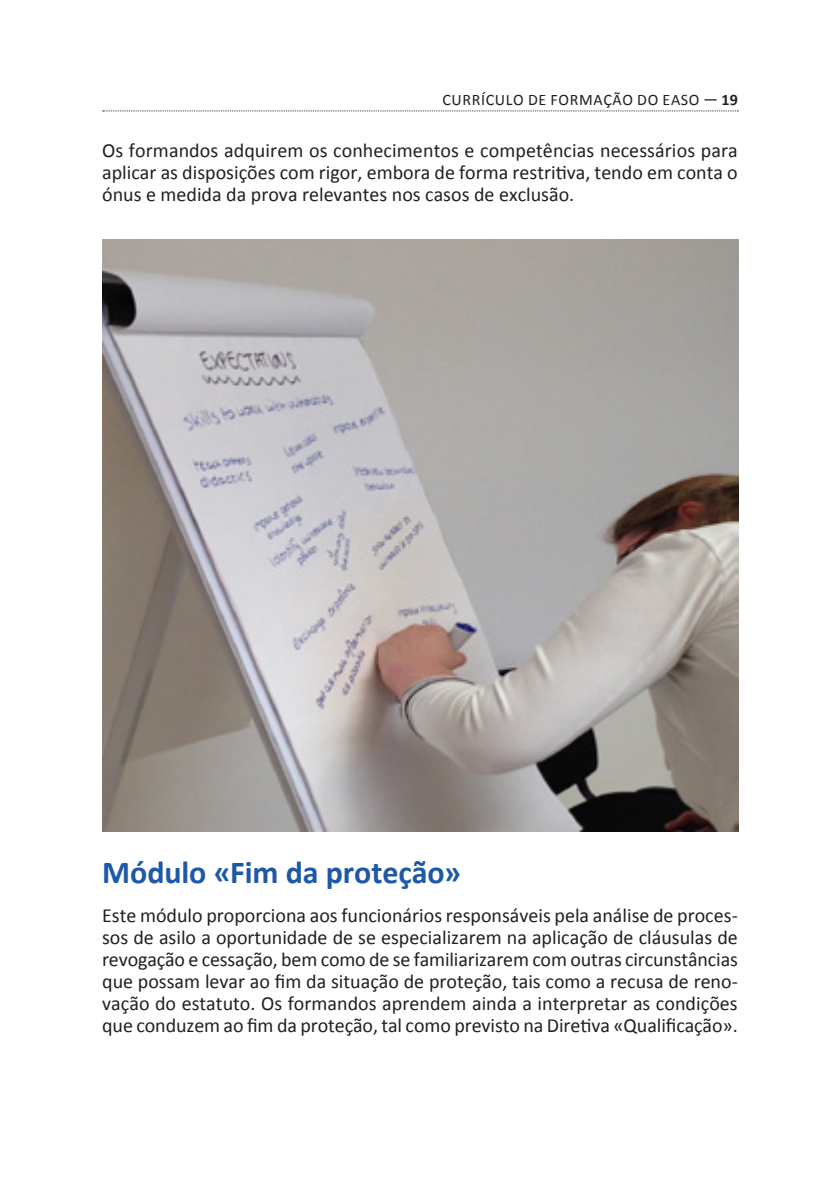
<style>
.page{position:relative;width:840px;height:1191px;background:#fff}
.page>*{position:absolute;margin:0;border:0;box-sizing:border-box;transform-origin:0 0}
.title_2_nn{font:700 32px "Calibri";letter-spacing:-.005em;color:#1e58a7}
.body_first{font:20px/22px "Calibri";color:#231f20;text-align:justify}
.t1{font:16px "Calibri";letter-spacing:.04em;color:#231f20}
.s1{font-weight:700}
</style>
<div class="page">
<svg style="left:102px;top:111px;width:636px;height:1px"></svg>
<img style="left:102px;top:240px;width:635px;height:591px">
<p class="t1" style="left:442px;top:89px;width:54px">Cu rrículo</p>
<p class="t1" style="left:527px;top:89px;width:211px">de Formação do EASO — <span class="s1">19</span></p>
<p class="body_first" style="left:102px;top:139px;width:636px">Os formandos adquirem os conhecimentos e competências necessários para aplicar as disposições com rigor, embora de forma restritiva, tendo em conta o ónus e medida da prova relevantes nos casos de exclusão.</p>
<p class="title_2_nn" style="left:102px;top:852px;width:360px">Módulo «Fim da proteção»</p>
<p class="body_first" style="left:102px;top:904px;width:637px">Este módulo proporciona aos funcionários responsáveis pela análise de proces&shy;sos de asilo a oportunidade de se especializarem na aplicação de cláusulas de revogação e cessação, bem como de se familiarizarem com outras circunstâncias que possam levar ao fim da situação de proteção, tais como a recusa de reno&shy;vação do estatuto. Os formandos aprendem ainda a interpretar as condições que conduzem ao fim da proteção, tal como previsto na Diretiva «Qualificação».</p>
</div>
